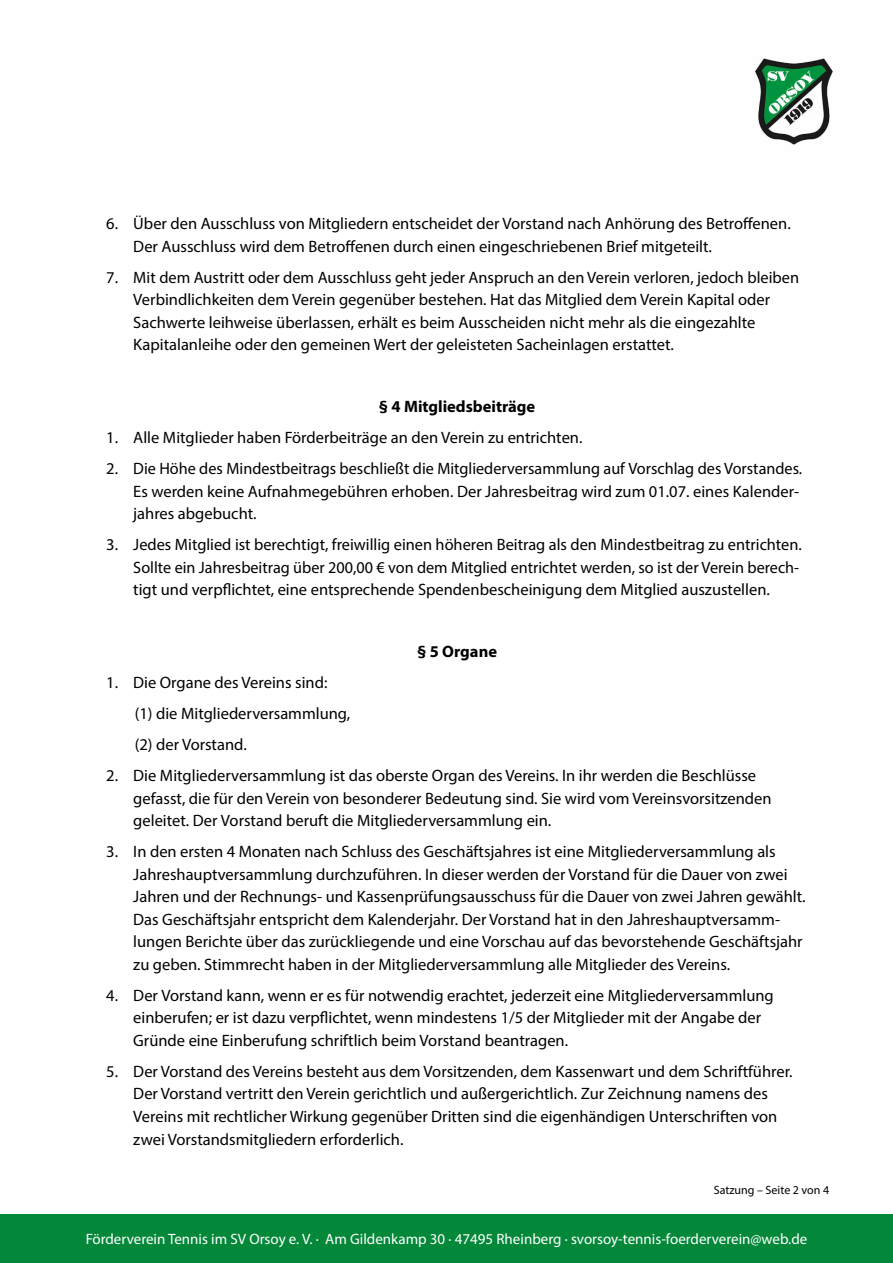
<style>
.page{position:relative;width:893px;height:1263px;background:#fff}
.page>*{position:absolute;margin:0;border:0;box-sizing:border-box;transform-origin:0 0}
.t1{font:16.5px/22.5px "Myriad Pro";color:#000}
.t2{font:700 16.5px "Myriad Pro";color:#000}
.t3{font:15px "Myriad Pro";color:#fff}
.t4{font:12px "Myriad Pro";color:#000}
</style>
<div class="page">
<div style="left:0;top:1214px;width:893px;height:49px;background:#038738"></div>
<img style="left:755px;top:58px;width:78px;height:87px">
<p class="t1" style="left:133px;top:212px;width:659px;text-indent:-27px">6. Über den Ausschluss von Mitgliedern entscheidet der Vorstand nach Anhörung des Betroffenen.<br>Der Ausschluss wird dem Betroffenen durch einen eingeschriebenen Brief mitgeteilt.</p>
<p class="t1" style="left:133px;top:266px;width:667px;text-indent:-27px">7. Mit dem Austritt oder dem Ausschluss geht jeder Anspruch an den Verein verloren, jedoch bleiben Verbindlichkeiten dem Verein gegenüber bestehen. Hat das Mitglied dem Verein Kapital oder Sachwerte leihweise überlassen, erhält es beim Ausscheiden nicht mehr als die eingezahlte Kapitalanleihe oder den gemeinen Wert der geleisteten Sacheinlagen erstattet.</p>
<p class="t2" style="left:379px;top:396px;width:158px">§ 4 Mitgliedsbeiträge</p>
<p class="t1" style="left:106px;top:426px;width:478px">1. Alle Mitglieder haben Förderbeiträge an den Verein zu entrichten.</p>
<p class="t1" style="left:133px;top:457px;width:670px;text-indent:-27px">2. Die Höhe des Mindestbeitrags beschließt die Mitgliederversammlung auf Vorschlag des Vorstandes.<br>Es werden keine Aufnahmegebühren erhoben. Der Jahresbeitrag wird zum 01.07. eines Kalender&shy;jahres abgebucht.</p>
<p class="t1" style="left:133px;top:533px;width:670px;text-indent:-27px">3. Jedes Mitglied ist berechtigt, freiwillig einen höheren Beitrag als den Mindestbeitrag zu entrichten.<br>Sollte ein Jahresbeitrag über 200,00 € von dem Mitglied entrichtet werden, so ist der Verein berech&shy;tigt und verpflichtet, eine entsprechende Spendenbescheinigung dem Mitglied auszustellen.</p>
<p class="t2" style="left:417px;top:641px;width:81px">§ 5 Organe</p>
<p class="t1" style="left:135px;top:667px;width:217px;line-height:31px;text-indent:-28px">1. Die Organe des Vereins sind:<br>(1) die Mitgliederversammlung, (2) der Vorstand.</p>
<p class="t1" style="left:133px;top:764px;width:640px;text-indent:-27px">2. Die Mitgliederversammlung ist das oberste Organ des Vereins. In ihr werden die Beschlüsse gefasst, die für den Verein von besonderer Bedeutung sind. Sie wird vom Vereinsvorsitzenden geleitet. Der Vorstand beruft die Mitgliederversammlung ein.</p>
<p class="t1" style="left:133px;top:840px;width:674px;text-indent:-27px">3. In den ersten 4 Monaten nach Schluss des Geschäftsjahres ist eine Mitgliederversammlung als Jahreshauptversammlung durchzuführen. In dieser werden der Vorstand für die Dauer von zwei Jahren und der Rechnungs- und Kassenprüfungsausschuss für die Dauer von zwei Jahren gewählt.<br>Das Geschäftsjahr entspricht dem Kalenderjahr. Der Vorstand hat in den Jahreshauptversamm&shy;lungen Berichte über das zurückliegende und eine Vorschau auf das bevorstehende Geschäftsjahr zu geben. Stimmrecht haben in der Mitgliederversammlung alle Mitglieder des Vereins.</p>
<p class="t1" style="left:133px;top:984px;width:642px;text-indent:-27px">4. Der Vorstand kann, wenn er es für notwendig erachtet, jederzeit eine Mitgliederversammlung einberufen; er ist dazu verpflichtet, wenn mindestens 1/5 der Mitglieder mit der Angabe der<br>Gründe eine Einberufung schriftlich beim Vorstand beantragen.</p>
<p class="t1" style="left:133px;top:1060px;width:661px;text-indent:-27px">5. Der Vorstand des Vereins besteht aus dem Vorsitzenden, dem Kassenwart und dem Schriftführer.<br>Der Vorstand vertritt den Verein gerichtlich und außergerichtlich. Zur Zeichnung namens des Vereins mit rechtlicher Wirkung gegenüber Dritten sind die eigenhändigen Unterschriften von zwei Vorstandsmitgliedern erforderlich.</p>
<p class="t4" style="left:714px;top:1183px;width:117px">Satzung – Seite 2 von 4</p>
<p class="t3" style="left:86px;top:1230px;width:723px">Förderverein Tennis im SV Orsoy e. V. · Am Gildenkamp 30 · 47495 Rheinberg · svorsoy-tennis-foerderverein@web.de</p>
</div>
